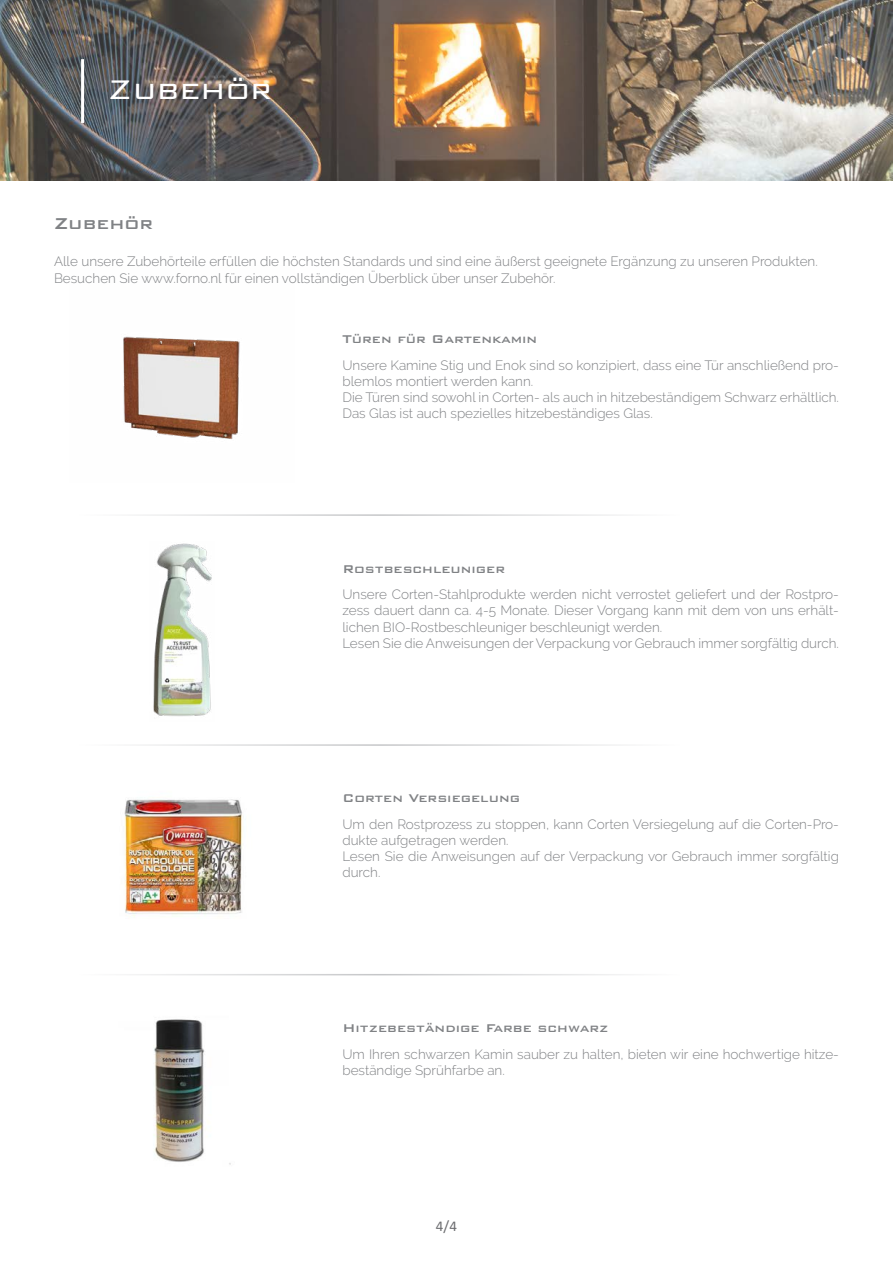
<style>
.page{position:relative;width:893px;height:1263px;background:#fff}
.page>*{position:absolute;margin:0;border:0;box-sizing:border-box;transform-origin:0 0}
.t1{font:300 36px "Bank Gothic BT";color:#fff}
.t2{font:500 21px "Bank Gothic BT";color:#808285}
.t3{font:500 15px "Bank Gothic BT";color:#808285}
.t4{font:15px "Calibri";color:#6c6d70}
.t5{font:300 13.5px/16.2px "Raleway";color:#808285}
</style>
<div class="page">
<img style="left:0;top:0;width:893px;height:180px">
<img style="left:154px;top:1019px;width:77px;height:146px">
<img style="left:124px;top:799px;width:119px;height:118px">
<img style="left:153px;top:543px;width:59px;height:173px">
<img style="left:123px;top:336px;width:117px;height:104px">
<hr style="left:79px;top:744px;width:601px;height:2px;background:#c5c6c8">
<hr style="left:79px;top:514px;width:601px;height:2px;background:#c5c6c8">
<hr style="left:79px;top:974px;width:601px;height:1px;background:#c5c6c8">
<hr style="left:81px;top:59px;width:3px;height:64px;background:#fff">
<h1 class="t1" style="left:108px;top:70px;width:166px">Zubehör</h1>
<p class="t2" style="left:54px;top:212px;width:101px">Zubehör</p>
<p class="t5" style="left:54px;top:254px;width:765px">Alle unsere Zubehörteile erfüllen die höchsten Standards und sind eine äußerst geeignete Ergänzung zu unseren Produkten.</p>
<p class="t5" style="left:54px;top:270px;width:503px">Besuchen Sie www.forno.nl für einen vollständigen Überblick über unser Zubehör.</p>
<p class="t3" style="left:342px;top:331px;width:196px">Türen für Gartenkamin</p>
<p class="t5" style="left:342px;top:357px;width:498px">Unsere Kamine Stig und Enok sind so konzipiert, dass eine Tür anschließend pro&shy;blemlos montiert werden kann.</p>
<p class="t5" style="left:342px;top:389px;width:498px">Die Türen sind sowohl in Corten- als auch in hitzebeständigem Schwarz erhältlich.<br>Das Glas ist auch spezielles hitzebeständiges Glas.</p>
<p class="t3" style="left:342px;top:560px;width:164px">Rostbeschleuniger</p>
<p class="t5" style="left:342px;top:586px;width:498px;text-align:justify">Unsere Corten-Stahlprodukte werden nicht verrostet geliefert und der Rostpro&shy;zess dauert dann ca. 4-5 Monate. Dieser Vorgang kann mit dem von uns erhält&shy;lichen BIO-Rostbeschleuniger beschleunigt werden.</p>
<p class="t5" style="left:342px;top:635px;width:498px">Lesen Sie die Anweisungen der Verpackung vor Gebrauch immer sorgfältig durch.</p>
<p class="t3" style="left:342px;top:790px;width:179px">Corten Versiegelung</p>
<p class="t5" style="left:342px;top:816px;width:498px">Um den Rostprozess zu stoppen, kann Corten Versiegelung auf die Corten-Pro&shy;dukte aufgetragen werden.</p>
<p class="t5" style="left:342px;top:848px;width:498px">Lesen Sie die Anweisungen auf der Verpackung vor Gebrauch immer sorgfältig durch.</p>
<p class="t3" style="left:342px;top:1020px;width:268px">Hitzebeständige Farbe schwarz</p>
<p class="t5" style="left:342px;top:1046px;width:498px">Um Ihren schwarzen Kamin sauber zu halten, bieten wir eine hochwertige hitze&shy;beständige Sprühfarbe an.</p>
<p class="t4" style="left:436px;top:1216px;width:22px">4/4</p>
</div>
